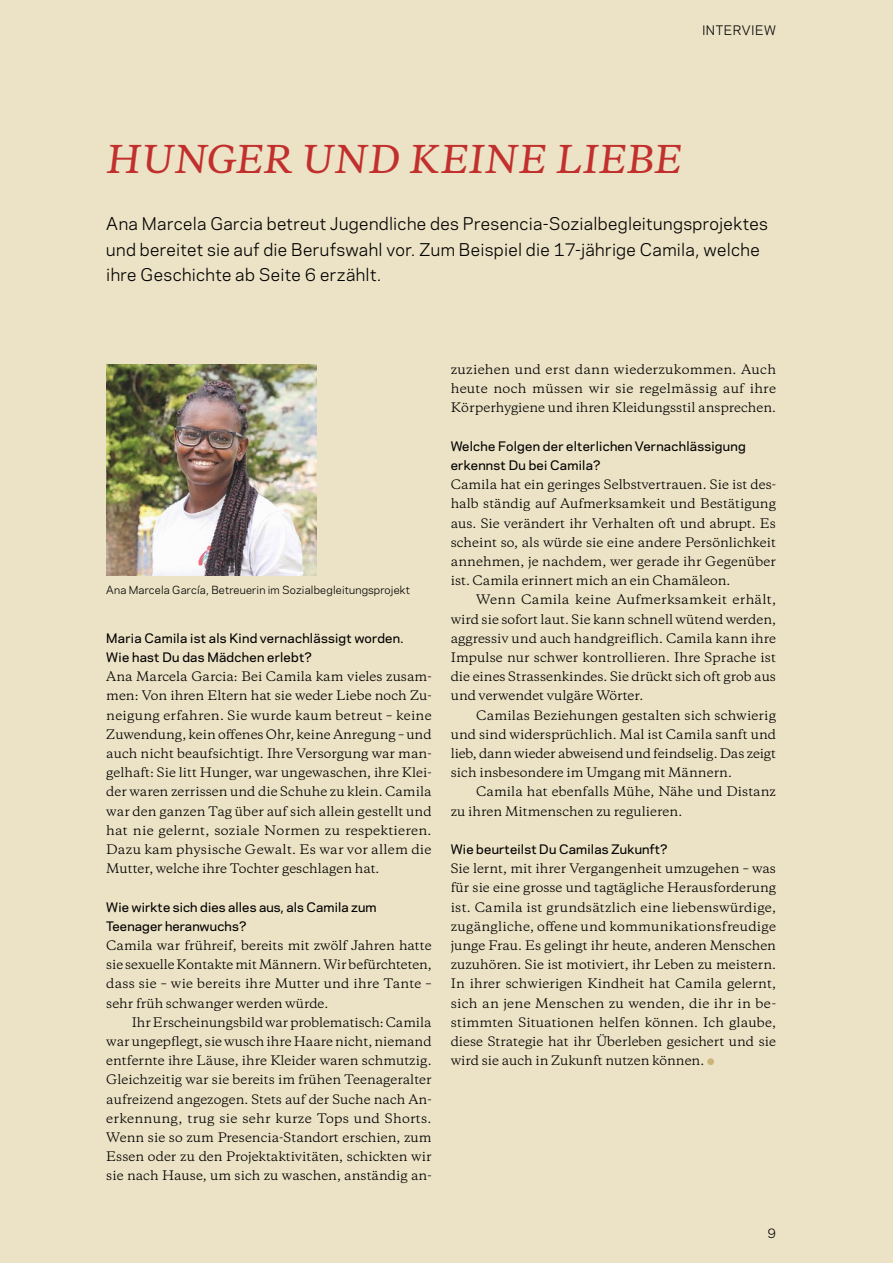
<style>
.page{position:relative;width:893px;height:1263px;background:#ece2c5}
.page>*{position:absolute;margin:0;border:0;box-sizing:border-box;transform-origin:0 0}
.t1{font:italic 500 36px "Galaxie Copernicus";letter-spacing:.015em;color:#c1302d}
.t2{font:16.5px/25.5px "Galaxie Polaris";letter-spacing:.02em;color:#000}
.t3{font:12.3px/19.2px "Galaxie Copernicus";color:#000;text-align:justify}
.t4{font:500 12.3px/19.2px "Galaxie Polaris";letter-spacing:.02em;color:#000}
.t5{font:12.3px "Galaxie Polaris";letter-spacing:.035em;color:#000}
.t6{font:10.5px "Galaxie Polaris";letter-spacing:.015em;color:#000}
.s1{color:#cab478}
</style>
<div class="page">
<img style="left:106px;top:364px;width:211px;height:211px">
<p class="t5" style="left:702px;top:21px;width:76px">INTERVIEW</p>
<h1 class="t1" style="left:106px;top:135px;width:577px">HUNGER UND KEINE LIEBE</h1>
<h2 class="t2" style="left:106px;top:210px;width:663px">Ana Marcela Garcia betreut Jugendliche des Presencia-Sozialbegleitungsprojektes und bereitet sie auf die Berufswahl vor. Zum Beispiel die 17-jährige Camila, welche ihre Geschichte ab Seite 6 erzählt.</h2>
<p class="t6" style="left:106px;top:582px;width:305px">Ana Marcela García, Betreuerin im Sozialbegleitungsprojekt</p>
<p class="t4" style="left:106px;top:628px;width:299px">Maria Camila ist als Kind vernachlässigt worden.<br>Wie hast Du das Mädchen erlebt?</p>
<p class="t3" style="left:106px;top:667px;width:327px">Ana Marcela Garcia: Bei Camila kam vieles zusam&shy;men: Von ihren Eltern hat sie weder Liebe noch Zu&shy;neigung erfahren. Sie wurde kaum betreut – keine Zuwendung, kein offenes Ohr, keine Anregung – und auch nicht beaufsichtigt. Ihre Versorgung war man&shy;gelhaft: Sie litt Hunger, war ungewaschen, ihre Klei&shy;der waren zerrissen und die Schuhe zu klein. Camila war den ganzen Tag über auf sich allein gestellt und hat nie gelernt, soziale Normen zu respektieren.<br>Dazu kam physische Gewalt. Es war vor allem die Mutter, welche ihre Tochter geschlagen hat.</p>
<p class="t4" style="left:106px;top:897px;width:272px">Wie wirkte sich dies alles aus, als Camila zum<br>Teenager heranwuchs?</p>
<p class="t3" style="left:106px;top:936px;width:327px">Camila war frühreif, bereits mit zwölf Jahren hatte sie sexuelle Kontakte mit Männern. Wir befürchteten, dass sie – wie bereits ihre Mutter und ihre Tante – sehr früh schwanger werden würde.</p>
<p class="t3" style="left:106px;top:1013px;width:327px;text-indent:26px">Ihr Erscheinungsbild war problematisch: Camila war ungepflegt, sie wusch ihre Haare nicht, niemand entfernte ihre Läuse, ihre Kleider waren schmutzig.<br>Gleichzeitig war sie bereits im frühen Teenageralter aufreizend angezogen. Stets auf der Suche nach An&shy;erkennung, trug sie sehr kurze Tops und Shorts.<br>Wenn sie so zum Presencia-Standort erschien, zum Essen oder zu den Projektaktivitäten, schickten wir sie nach Hause, um sich zu waschen, anständig an-</p>
<p class="t3" style="left:451px;top:360px;width:327px">zuziehen und erst dann wiederzukommen. Auch heute noch müssen wir sie regelmässig auf ihre Körperhygiene und ihren Kleidungsstil ansprechen.</p>
<p class="t4" style="left:451px;top:436px;width:296px">Welche Folgen der elterlichen Vernachlässigung erkennst Du bei Camila?</p>
<p class="t3" style="left:451px;top:475px;width:327px">Camila hat ein geringes Selbstvertrauen. Sie ist des&shy;halb ständig auf Aufmerksamkeit und Bestätigung aus. Sie verändert ihr Verhalten oft und abrupt. Es scheint so, als würde sie eine andere Persönlichkeit annehmen, je nachdem, wer gerade ihr Gegenüber ist. Camila erinnert mich an ein Chamäleon.</p>
<p class="t3" style="left:451px;top:590px;width:327px;text-indent:26px">Wenn Camila keine Aufmerksamkeit erhält, wird sie sofort laut. Sie kann schnell wütend werden, aggressiv und auch handgreiflich. Camila kann ihre Impulse nur schwer kontrollieren. Ihre Sprache ist die eines Strassenkindes. Sie drückt sich oft grob aus und verwendet vulgäre Wörter.</p>
<p class="t3" style="left:451px;top:705px;width:327px;text-indent:26px">Camilas Beziehungen gestalten sich schwierig und sind widersprüchlich. Mal ist Camila sanft und lieb, dann wieder abweisend und feindselig. Das zeigt sich insbesondere im Umgang mit Männern.</p>
<p class="t3" style="left:451px;top:782px;width:327px;text-indent:26px">Camila hat ebenfalls Mühe, Nähe und Distanz zu ihren Mitmenschen zu regulieren.</p>
<p class="t4" style="left:451px;top:839px;width:219px">Wie beurteilst Du Camilas Zukunft?</p>
<p class="t3" style="left:451px;top:859px;width:327px">Sie lernt, mit ihrer Vergangenheit umzugehen – was für sie eine grosse und tagtägliche Herausforderung ist. Camila ist grundsätzlich eine liebenswürdige, zugängliche, offene und kommunikationsfreudige junge Frau. Es gelingt ihr heute, anderen Menschen zuzuhören. Sie ist motiviert, ihr Leben zu meistern.<br>In ihrer schwierigen Kindheit hat Camila gelernt, sich an jene Menschen zu wenden, die ihr in be&shy;stimmten Situationen helfen können. Ich glaube, diese Strategie hat ihr Überleben gesichert und sie wird sie auch in Zukunft nutzen können. <span class="s1">⚫</span></p>
<p class="t5" style="left:767px;top:1224px;width:10px">9</p>
</div>
